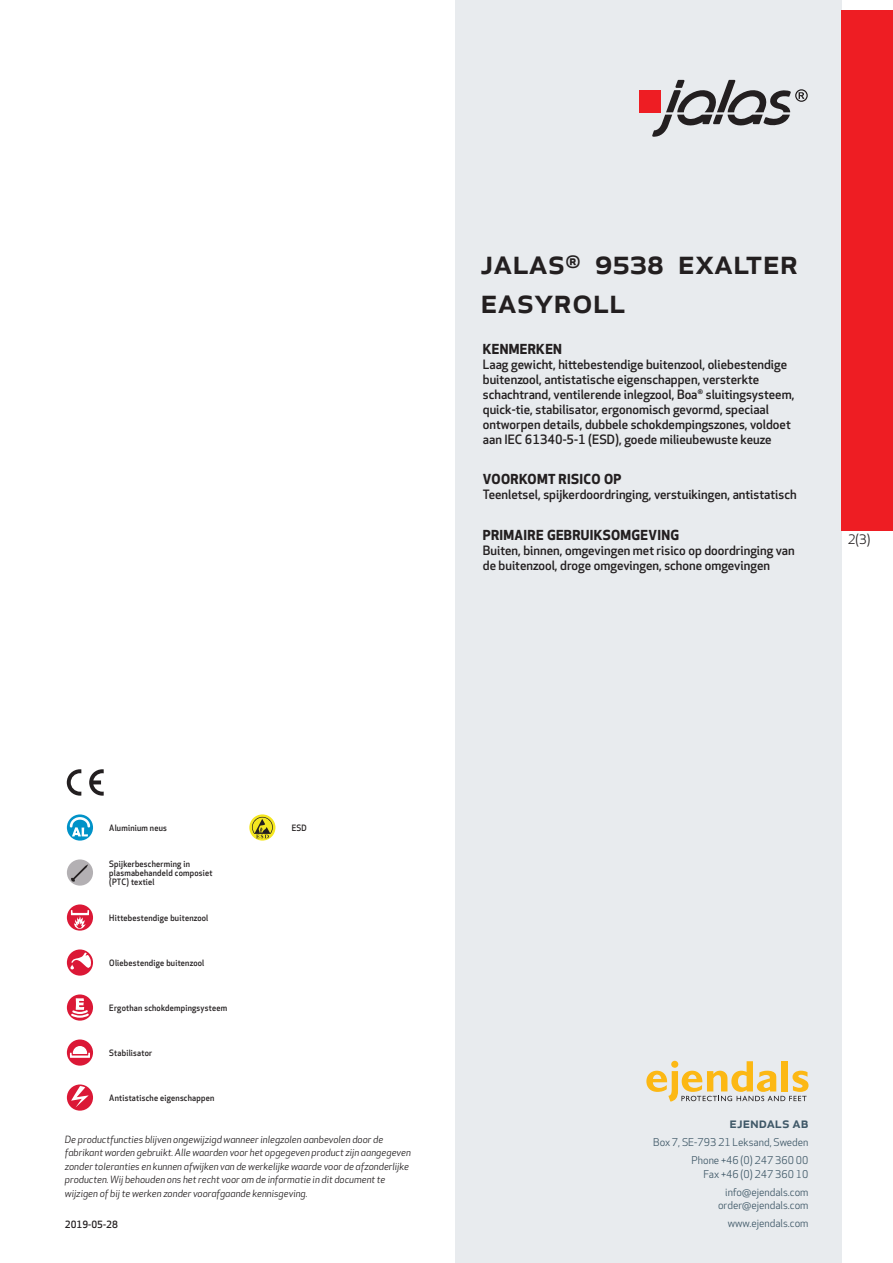
<style>
.page{position:relative;width:893px;height:1263px;background:#fff}
.page>*{position:absolute;margin:0;border:0;box-sizing:border-box;transform-origin:0 0}
.prodname{font:500 34.5px/39px "Apex New";color:#231f20}
.t1{font:500 15px "Apex New";color:#405968}
.Funktion_body{font:700 13.5px "Apex New";letter-spacing:.025em;color:#231f20}
.t2{font:12.75px "Apex New";color:#231f20}
.Funktion_body-2{font:500 12.6px/15px "Apex New";color:#231f20}
.t3{font:10.5px/18px "Apex New";color:#405968;text-align:right}
.t4{font:italic 9.75px/13.5px "Apex New";color:#231f20}
.Sidfot_datum{font:500 9.75px "Apex New";color:#231f20}
.Artikel{font:500 8.55px/9px "Apex New";letter-spacing:.025em;color:#231f20;scale:.95 1}
</style>
<div class="page">
<div style="left:455px;top:0;width:387px;height:1263px;background:#e8ebee"></div>
<svg style="left:646px;top:1061px;width:162px;height:40px"></svg>
<div style="left:842px;top:11px;width:51px;height:520px;background:#ee1d23"></div>
<div style="left:639px;top:90px;width:22px;height:22px;background:#ee1d23"></div>
<svg style="left:652px;top:80px;width:156px;height:57px"></svg>
<svg style="left:67px;top:814px;width:26px;height:27px"></svg>
<svg style="left:70px;top:817px;width:20px;height:19px"></svg>
<div style="left:67px;top:859px;width:26px;height:27px;background:#b3b0b3;border-radius:50%"></div>
<svg style="left:71px;top:864px;width:17px;height:18px"></svg>
<svg style="left:67px;top:904px;width:26px;height:27px"></svg>
<svg style="left:71px;top:910px;width:18px;height:19px"></svg>
<svg style="left:67px;top:949px;width:26px;height:27px"></svg>
<svg style="left:70px;top:952px;width:21px;height:17px"></svg>
<svg style="left:67px;top:994px;width:26px;height:27px"></svg>
<svg style="left:69px;top:998px;width:22px;height:21px"></svg>
<div style="left:67px;top:1039px;width:26px;height:27px;background:#db1836;border-radius:50%"></div>
<svg style="left:70px;top:1046px;width:20px;height:12px"></svg>
<svg style="left:67px;top:1084px;width:26px;height:27px"></svg>
<svg style="left:71px;top:1086px;width:18px;height:21px"></svg>
<svg style="left:249px;top:814px;width:26px;height:26px"></svg>
<svg style="left:252px;top:817px;width:21px;height:21px"></svg>
<svg style="left:89px;top:769px;width:15px;height:27px"></svg>
<svg style="left:67px;top:769px;width:14px;height:27px"></svg>
<p class="prodname" style="left:480px;top:241px;width:319px">JALAS<sup>®</sup> 9538 Exalter<br>Easyroll</p>
<p class="Funktion_body" style="left:483px;top:339px;width:81px">KENMERKEN</p>
<p class="Funktion_body-2" style="left:483px;top:356px;width:313px">Laag gewicht, hittebestendige buitenzool, oliebestendige buitenzool, antistatische eigenschappen, versterkte schachtrand, ventilerende inlegzool, Boa<sup>®</sup> sluitingsysteem, quick-tie, stabilisator, ergonomisch gevormd, speciaal ontworpen details, dubbele schokdempingszones, voldoet aan IEC 61340-5-1 (ESD), goede milieubewuste keuze</p>
<p class="Funktion_body" style="left:483px;top:470px;width:140px">VOORKOMT RISICO OP</p>
<p class="Funktion_body-2" style="left:483px;top:487px;width:315px">Teenletsel, spijkerdoordringing, verstuikingen, antistatisch</p>
<p class="Funktion_body" style="left:483px;top:525px;width:198px">PRIMAIRE GEBRUIKSOMGEVING</p>
<p class="Funktion_body-2" style="left:483px;top:543px;width:313px">Buiten, binnen, omgevingen met risico op doordringing van de buitenzool, droge omgevingen, schone omgevingen</p>
<p class="t2" style="left:848px;top:531px;width:24px">2(3)</p>
<p class="Artikel" style="left:109px;top:823px;width:62px">Aluminium neus</p>
<p class="Artikel" style="left:109px;top:859px;width:110px">Spijkerbescherming in plasmabehandeld composiet (PTC) textiel</p>
<p class="Artikel" style="left:109px;top:913px;width:106px">Hittebestendige buitenzool</p>
<p class="Artikel" style="left:109px;top:958px;width:102px">Oliebestendige buitenzool</p>
<p class="Artikel" style="left:109px;top:1003px;width:126px">Ergothan schokdempingsysteem</p>
<p class="Artikel" style="left:109px;top:1048px;width:47px">Stabilisator</p>
<p class="Artikel" style="left:109px;top:1093px;width:112px">Antistatische eigenschappen</p>
<p class="Artikel" style="left:292px;top:823px;width:17px">ESD</p>
<p class="t4" style="left:65px;top:1132px;width:347px">De productfuncties blijven ongewijzigd wanneer inlegzolen aanbevolen door de fabrikant worden gebruikt. Alle waarden voor het opgegeven product zijn aangegeven zonder toleranties en kunnen afwijken van de werkelijke waarde voor de afzonderlijke producten. Wij behouden ons het recht voor om de informatie in dit document te wijzigen of bij te werken zonder voorafgaande kennisgeving.</p>
<p class="Sidfot_datum" style="left:65px;top:1218px;width:54px">2019-05-28</p>
<p class="t1" style="left:729px;top:1113px;width:80px">ejendals ab</p>
<p class="t3" style="left:653px;top:1133px;width:157px">Box 7, SE-793 21 Leksand, Sweden<br>Phone +46 (0) 247 360 00</p>
<p class="t3" style="left:703px;top:1165px;width:107px">Fax +46 (0) 247 360 10 info@ejendals.com</p>
<p class="t3" style="left:718px;top:1196px;width:92px">order@ejendals.com</p>
<p class="t3" style="left:728px;top:1215px;width:82px">www.ejendals.com</p>
</div>
